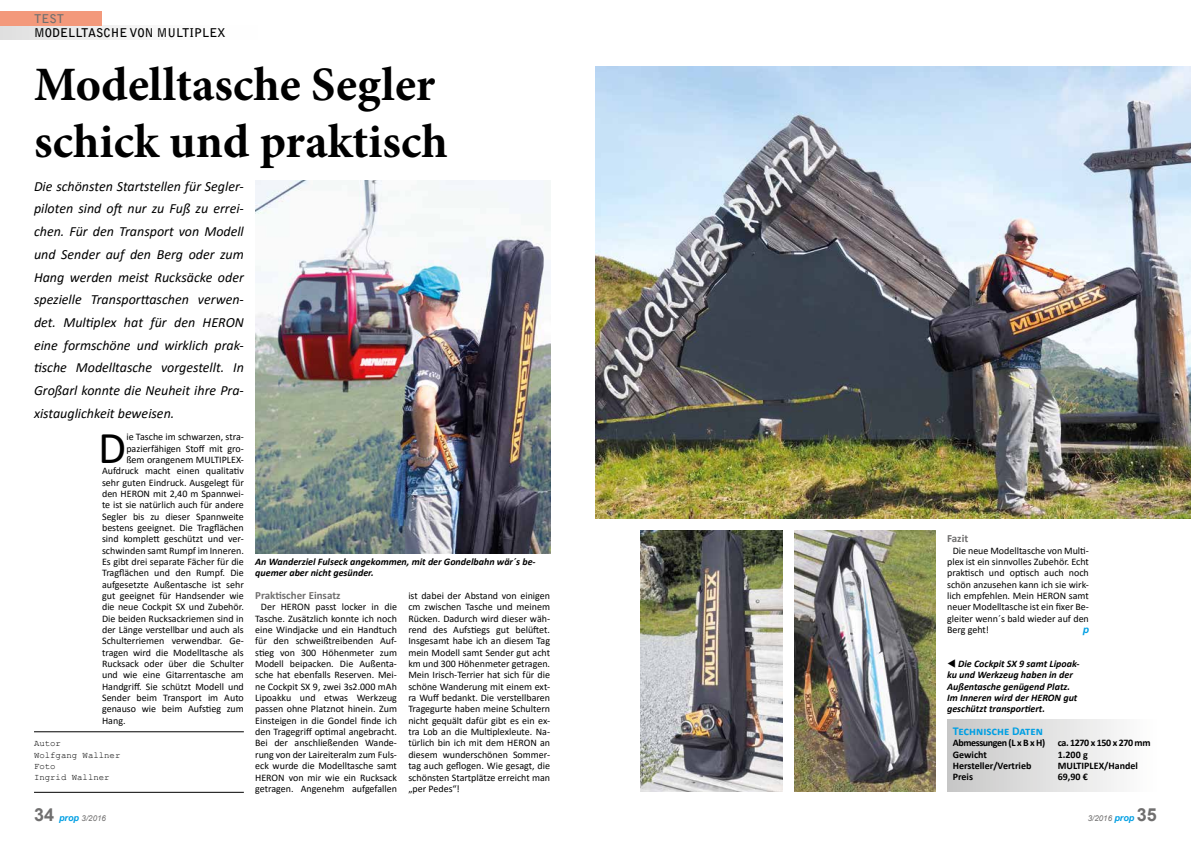
<style>
.page{position:relative;width:1191px;height:842px;background:#fff}
.page>*{position:absolute;margin:0;border:0;box-sizing:border-box;transform-origin:0 0}
.t1{font:700 48px/56.7px "Minion Pro";color:#000}
.t2{font:45.7px "Calibri";color:#000}
.t3{font:italic 14px/22.7px "Calibri";color:#000;text-align:justify}
.t4{font:700 12px "Bell Gothic Std";color:#000}
.t5{font:700 12px "Calibri";color:#009fe3}
.t6{font:700 12px "Bell Gothic Std";color:#706f6f}
.t7{font:700 11px "Calibri";color:#706f6f}
.t8{font:10px/11.3px "Calibri";color:#000;text-align:justify}
.t9{font:italic 700 10px/11.3px "Calibri";color:#000}
.t10{font:700 10px "Calibri";color:#000}
.t11{font:700 10px "Calibri";letter-spacing:-.04em;color:#000}
.t12{font:italic 700 10px "Arial";color:#009fe3}
.t13{font:9px/11.3px "Courier New";color:#000}
.t14{font:italic 8px "Arial";color:#706f6f}
.s1{font-weight:700;font-style:normal;font-size:18px}
.s2{font-weight:700;font-size:9px;color:#009fe3}
</style>
<div class="page">
<svg style="left:0;top:26px;width:131px;height:14px"></svg>
<div style="left:0;top:11px;width:102px;height:15px;background:#f3997b"></div>
<hr style="left:34px;top:731px;width:210px;height:1px;background:#000">
<hr style="left:34px;top:792px;width:210px;height:1px;background:#000">
<div style="left:947px;top:719px;width:210px;height:73px;background:linear-gradient(to right,#c7c7c6,#fff)"></div>
<img style="left:595px;top:66px;width:596px;height:453px">
<img style="left:255px;top:181px;width:295px;height:372px">
<img style="left:641px;top:531px;width:141px;height:261px">
<img style="left:794px;top:531px;width:141px;height:261px">
<p class="t6" style="left:34px;top:11px;width:31px">TEST</p>
<p class="t4" style="left:34px;top:25px;width:193px">MODELLTASCHE VON MULTIPLEX</p>
<h1 class="t1" style="left:34px;top:56px;width:415px">Modelltasche Segler schick und praktisch</h1>
<p class="t3" style="left:34px;top:174px;width:211px">Die schönsten Startstellen für Segler&shy;piloten sind oft nur zu Fuß zu errei&shy;chen. Für den Transport von Modell und Sender auf den Berg oder zum Hang werden meist Rucksäcke oder spezielle Transporttaschen verwen&shy;det. Multiplex hat für den HERON eine formschöne und wirklich prak&shy;tische Modelltasche vorgestellt. In Großarl konnte die Neuheit ihre Pra&shy;xistauglichkeit beweisen.</p>
<h2 class="t2" style="left:98px;top:416px;width:30px">D</h2>
<p class="t8" style="left:126px;top:431px;width:119px">ie Tasche im schwarzen, stra-</p>
<p class="t8" style="left:126px;top:442px;width:119px">pazierfähigen Stoff mit gro-</p>
<p class="t8" style="left:126px;top:454px;width:119px">ßem orangenem MULTIPLEX-</p>
<p class="t8" style="left:102px;top:465px;width:143px">Aufdruck macht einen qualitativ</p>
<p class="t8" style="left:102px;top:476px;width:143px">sehr guten Eindruck. Ausgelegt für</p>
<p class="t8" style="left:102px;top:488px;width:143px">den HERON mit 2,40 m Spannwei-</p>
<p class="t8" style="left:102px;top:499px;width:143px">te ist sie natürlich auch für andere</p>
<p class="t8" style="left:102px;top:510px;width:143px">Segler bis zu dieser Spannweite</p>
<p class="t8" style="left:102px;top:522px;width:143px">bestens geeignet. Die Tragflächen</p>
<p class="t8" style="left:102px;top:533px;width:143px">sind komplett geschützt und ver-</p>
<p class="t8" style="left:102px;top:544px;width:143px">schwinden samt Rumpf im Inneren.</p>
<p class="t8" style="left:102px;top:556px;width:143px">Es gibt drei separate Fächer für die</p>
<p class="t8" style="left:102px;top:567px;width:143px">Tragflächen und den Rumpf. Die</p>
<p class="t8" style="left:102px;top:578px;width:143px">aufgesetzte Außentasche ist sehr</p>
<p class="t8" style="left:102px;top:590px;width:143px">gut geeignet für Handsender wie</p>
<p class="t8" style="left:102px;top:601px;width:143px">die neue Cockpit SX und Zubehör.</p>
<p class="t8" style="left:102px;top:612px;width:143px">Die beiden Rucksackriemen sind in</p>
<p class="t8" style="left:102px;top:624px;width:143px">der Länge verstellbar und auch als</p>
<p class="t8" style="left:102px;top:635px;width:143px">Schulterriemen verwendbar. Ge-</p>
<p class="t8" style="left:102px;top:646px;width:143px">tragen wird die Modelltasche als</p>
<p class="t8" style="left:102px;top:658px;width:143px">Rucksack oder über die Schulter</p>
<p class="t8" style="left:102px;top:669px;width:143px">und wie eine Gitarrentasche am</p>
<p class="t8" style="left:102px;top:680px;width:143px">Handgriff. Sie schützt Modell und</p>
<p class="t8" style="left:102px;top:692px;width:143px">Sender beim Transport im Auto</p>
<p class="t8" style="left:102px;top:703px;width:143px">genauso wie beim Aufstieg zum</p>
<p class="t8" style="left:102px;top:714px;width:25px">Hang.</p>
<p class="t13" style="left:34px;top:738px;width:88px">Autor<br>Wolfgang Wallner<br>Foto<br>Ingrid Wallner</p>
<p class="t9" style="left:255px;top:556px;width:282px">An Wanderziel Fulseck angekommen, mit der Gondelbahn wär´s be&shy;quemer aber nicht gesünder.</p>
<p class="t7" style="left:255px;top:588px;width:87px">Praktischer Einsatz</p>
<p class="t8" style="left:255px;top:601px;width:143px;text-align:center">Der HERON passt locker in die<br>Tasche. Zusätzlich konnte ich noch eine Windjacke und ein Handtuch für den schweißtreibenden Auf&shy;stieg von 300 Höhenmeter zum<br>Modell beipacken. Die Außenta&shy;sche hat ebenfalls Reserven. Mei&shy;ne Cockpit SX 9, zwei 3s2.000 mAh<br>Lipoakku und etwas Werkzeug passen ohne Platznot hinein. Zum<br>Einsteigen in die Gondel finde ich den Tragegriff optimal angebracht.<br>Bei der anschließenden Wande&shy;rung von der Laireiteralm zum Fuls&shy;eck wurde die Modelltasche samt<br>HERON von mir wie ein Rucksack getragen. Angenehm aufgefallen</p>
<p class="t8" style="left:408px;top:590px;width:143px">ist dabei der Abstand von einigen cm zwischen Tasche und meinem Rücken. Dadurch wird dieser wäh&shy;rend des Aufstiegs gut belüftet.<br>Insgesamt habe ich an diesem Tag mein Modell samt Sender gut acht km und 300 Höhenmeter getragen.<br>Mein Irisch-Terrier hat sich für die schöne Wanderung mit einem ext&shy;ra Wuff bedankt. Die verstellbaren Tragegurte haben meine Schultern nicht gequält dafür gibt es ein ex&shy;tra Lob an die Multiplexleute. Na&shy;türlich bin ich mit dem HERON an diesem wunderschönen Sommer&shy;tag auch geflogen. Wie gesagt, die schönsten Startplätze erreicht man „per Pedes“!</p>
<p class="t7" style="left:947px;top:531px;width:23px">Fazit</p>
<p class="t8" style="left:947px;top:544px;width:143px;text-indent:6px">Die neue Modelltasche von Multi&shy;plex ist ein sinnvolles Zubehör. Echt praktisch und optisch auch noch schön anzusehen kann ich sie wirk&shy;lich empfehlen. Mein HERON samt neuer Modelltasche ist ein fixer Be&shy;gleiter wenn´s bald wieder auf den Berg geht!</p>
<p class="t12" style="left:1082px;top:623px;width:8px">p</p>
<p class="t9" style="left:947px;top:658px;width:134px">▼ Die Cockpit SX 9 samt Lipoak&shy;ku und Werkzeug haben in der<br>Außentasche genügend Platz.<br>Im Inneren wird der HERON gut geschützt transportiert.</p>
<p class="t5" style="left:952px;top:723px;width:92px">Technische Daten</p>
<p class="t10" style="left:952px;top:736px;width:94px">Abmessungen (L x B x H)</p>
<p class="t11" style="left:1057px;top:736px;width:94px">ca. 1270 x 150 x 270 mm</p>
<p class="t10" style="left:952px;top:747px;width:36px">Gewicht</p>
<p class="t10" style="left:1057px;top:747px;width:31px">1.200 g</p>
<p class="t10" style="left:952px;top:759px;width:80px">Hersteller/Vertrieb</p>
<p class="t10" style="left:1057px;top:759px;width:82px">MULTIPLEX/Handel</p>
<p class="t10" style="left:952px;top:770px;width:22px">Preis</p>
<p class="t10" style="left:1057px;top:770px;width:32px">69,90 €</p>
<p class="t14" style="left:34px;top:813px;width:73px"><span class="s1">34</span> <span class="s2">prop</span> 3/2016</p>
<p class="t14" style="left:1087px;top:813px;width:71px">3/2016 <span class="s2">prop</span> <span class="s1">35</span></p>
</div>
